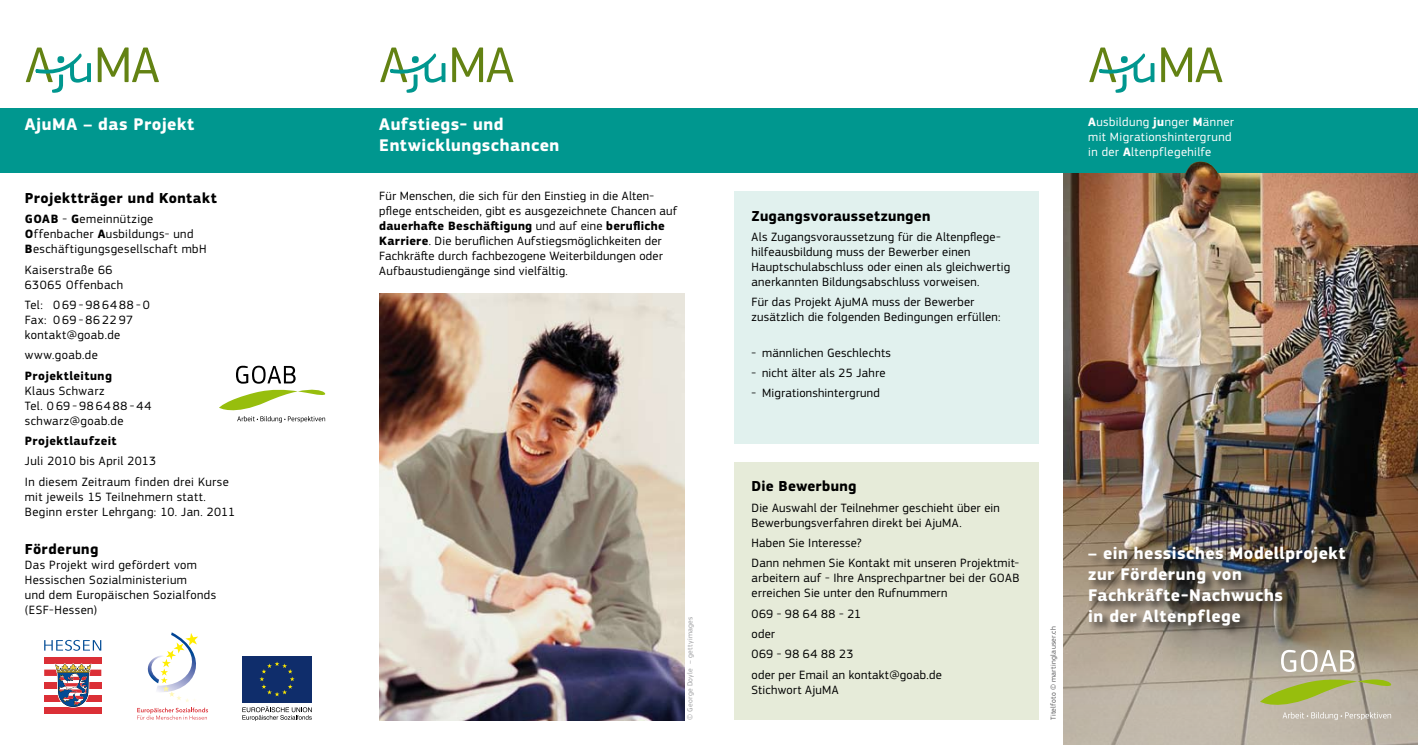
<style>
.page{position:relative;width:1418px;height:745px;background:#fff}
.page>*{position:absolute;margin:0;border:0;box-sizing:border-box;transform-origin:0 0}
.t1{font:700 17.5px/21px "PF Square Sans Pro";letter-spacing:.03em;color:#fff}
.t2{font:700 15px "PF Square Sans Pro";letter-spacing:.02em;color:#000}
.t3{font:12.5px/15px "PF Square Sans Pro";letter-spacing:.02em;color:#000}
.t4{font:12.5px/15px "PF Square Sans Pro";letter-spacing:.04em;color:#000}
.t5{font:12.5px/15px "PF Square Sans Pro";letter-spacing:.035em;color:#fff}
.t6{font:700 12.5px "PF Square Sans Pro";letter-spacing:.035em;color:#000}
.t7{font:7.5px "PF Square Sans Pro";letter-spacing:.035em;color:#58585a}
.t8{font:7.5px "PF Square Sans Pro";letter-spacing:.04em;color:#9c9d9f}
.s1{font-weight:700}
</style>
<div class="page">
<img style="left:1063px;top:172px;width:354px;height:572px">
<img style="left:379px;top:293px;width:305px;height:426px">
<svg style="left:1260px;top:649px;width:136px;height:70px;background:#b6b390"></svg>
<svg style="left:219px;top:365px;width:107px;height:57px"></svg>
<div style="left:0;top:108px;width:1417px;height:64px;background:#00978f"></div>
<div style="left:733px;top:191px;width:305px;height:253px;background:#e1f1ee"></div>
<div style="left:733px;top:462px;width:305px;height:257px;background:#e6ebd9"></div>
<svg style="left:44px;top:640px;width:58px;height:74px"></svg>
<div style="left:44px;top:656px;width:57px;height:6px;background:#db2f36"></div>
<div style="left:44px;top:669px;width:57px;height:6px;background:#db2f36"></div>
<div style="left:44px;top:682px;width:57px;height:6px;background:#db2f36"></div>
<div style="left:44px;top:694px;width:57px;height:7px;background:#db2f36"></div>
<div style="left:44px;top:707px;width:57px;height:6px;background:#db2f36"></div>
<svg style="left:54px;top:663px;width:38px;height:44px"></svg>
<svg style="left:44px;top:639px;width:57px;height:11px"></svg>
<svg style="left:242px;top:706px;width:70px;height:14px"></svg>
<div style="left:242px;top:655px;width:70px;height:46px;background:#0f2d6b"></div>
<svg style="left:259px;top:661px;width:35px;height:35px"></svg>
<svg style="left:137px;top:632px;width:71px;height:87px"></svg>
<svg style="left:1161px;top:47px;width:61px;height:35px"></svg>
<hr style="left:1199px;top:70px;width:19px;height:3px;background:#638213">
<svg style="left:1089px;top:47px;width:65px;height:46px"></svg>
<svg style="left:452px;top:47px;width:61px;height:35px"></svg>
<hr style="left:491px;top:70px;width:18px;height:3px;background:#638213">
<svg style="left:380px;top:47px;width:65px;height:46px"></svg>
<svg style="left:98px;top:47px;width:61px;height:35px"></svg>
<hr style="left:136px;top:70px;width:19px;height:3px;background:#638213">
<svg style="left:26px;top:47px;width:65px;height:46px"></svg>
<div style="left:1086px;top:544px;width:269px;height:92px;background:#000;opacity:.75"></div>
<img style="left:1180px;top:161px;width:40px;height:43px">
<h1 class="t1" style="left:25px;top:114px;width:171px">AjuMA – das Projekt</h1>
<p class="t2" style="left:25px;top:189px;width:193px">Projektträger und Kontakt</p>
<p class="t3" style="left:25px;top:211px;width:183px"><span class="s1">GOAB</span> - <span class="s1">G</span>emeinnützige<br><span class="s1">O</span>ffenbacher <span class="s1">A</span>usbildungs- und<br><span class="s1">B</span>eschäftigungsgesellschaft mbH</p>
<p class="t4" style="left:25px;top:262px;width:100px">Kaiserstraße 66<br>63065 Offenbach</p>
<p class="t4" style="left:25px;top:297px;width:126px">Tel: 069-986488-0<br>Fax: 0 69 - 86 22 97 kontakt@goab.de</p>
<p class="t4" style="left:25px;top:347px;width:75px">www.goab.de</p>
<p class="t6" style="left:25px;top:368px;width:89px">Projektleitung</p>
<p class="t4" style="left:25px;top:383px;width:128px">Klaus Schwarz<br>Tel. 069-986488-44 schwarz@goab.de</p>
<p class="t6" style="left:25px;top:433px;width:93px">Projektlaufzeit</p>
<p class="t3" style="left:25px;top:451px;width:205px;line-height:20.2px">Juli 2010 bis April 2013<br>In diesem Zeitraum finden drei Kurse</p>
<p class="t3" style="left:25px;top:489px;width:212px">mit jeweils 15 Teilnehmern statt.<br>Beginn erster Lehrgang: 10. Jan. 2011</p>
<p class="t2" style="left:25px;top:540px;width:75px">Förderung</p>
<p class="t3" style="left:25px;top:557px;width:193px">Das Projekt wird gefördert vom<br>Hessischen Sozialministerium<br>und dem Europäischen Sozialfonds (ESF-Hessen)</p>
<h1 class="t1" style="left:379px;top:114px;width:182px">Aufstiegs- und<br>Entwicklungschancen</h1>
<p class="t3" style="left:379px;top:188px;width:300px">Für Menschen, die sich für den Einstieg in die Alten&shy;pflege entscheiden, gibt es ausgezeichnete Chancen auf <span class="s1">dauerhafte Beschäftigung</span> und auf eine <span class="s1">berufliche Karriere</span>. Die beruflichen Aufstiegsmöglichkeiten der Fachkräfte durch fachbezogene Weiterbildungen oder Aufbaustudiengänge sind vielfältig.</p>
<p class="t2" style="left:751px;top:206px;width:180px">Zugangsvoraussetzungen</p>
<p class="t3" style="left:751px;top:229px;width:260px">Als Zugangsvoraussetzung für die Altenpflege&shy;hilfeausbildung muss der Bewerber einen Hauptschulabschluss oder einen als gleichwertig anerkannten Bildungsabschluss vorweisen.</p>
<p class="t3" style="left:751px;top:294px;width:250px">Für das Projekt AjuMA muss der Bewerber zusätzlich die folgenden Bedingungen erfüllen:</p>
<p class="t3" style="left:751px;top:345px;width:141px">- männlichen Geschlechts</p>
<p class="t3" style="left:751px;top:365px;width:135px">- nicht älter als 25 Jahre</p>
<p class="t3" style="left:751px;top:385px;width:130px">- Migrationshintergrund</p>
<p class="t5" style="left:1088px;top:115px;width:147px"><span class="s1">A</span>usbildung <span class="s1">ju</span>nger <span class="s1">M</span>änner mit Migrationshintergrund in der <span class="s1">A</span>ltenpflegehilfe</p>
<p class="t2" style="left:751px;top:477px;width:106px">Die Bewerbung</p>
<p class="t3" style="left:751px;top:500px;width:250px">Die Auswahl der Teilnehmer geschieht über ein<br>Bewerbungsverfahren direkt bei AjuMA.</p>
<p class="t3" style="left:751px;top:532px;width:269px;line-height:20.2px">Haben Sie Interesse?<br>Dann nehmen Sie Kontakt mit unseren Projektmit-</p>
<p class="t3" style="left:751px;top:570px;width:269px">arbeitern auf - Ihre Ansprechpartner bei der GOAB erreichen Sie unter den Rufnummern</p>
<p class="t3" style="left:751px;top:603px;width:192px;line-height:20.4px">069 - 98 64 88 - 21<br>oder<br>069 - 98 64 88 23<br>oder per Email an kontakt@goab.de</p>
<p class="t3" style="left:751px;top:681px;width:89px">Stichwort AjuMA</p>
<p class="t8" style="left:685px;top:719px;width:105px;rotate:-90deg">© George Doyle – gettyimages</p>
<p class="t7" style="left:1048px;top:719px;width:95px;rotate:-90deg">Titelfoto © martinglauser.ch</p>
<h1 class="t1" style="left:1088px;top:542px;width:259px">– ein hessisches Modellprojekt zur Förderung von<br>Fachkräfte-Nachwuchs<br>in der Altenpflege</h1>
</div>
